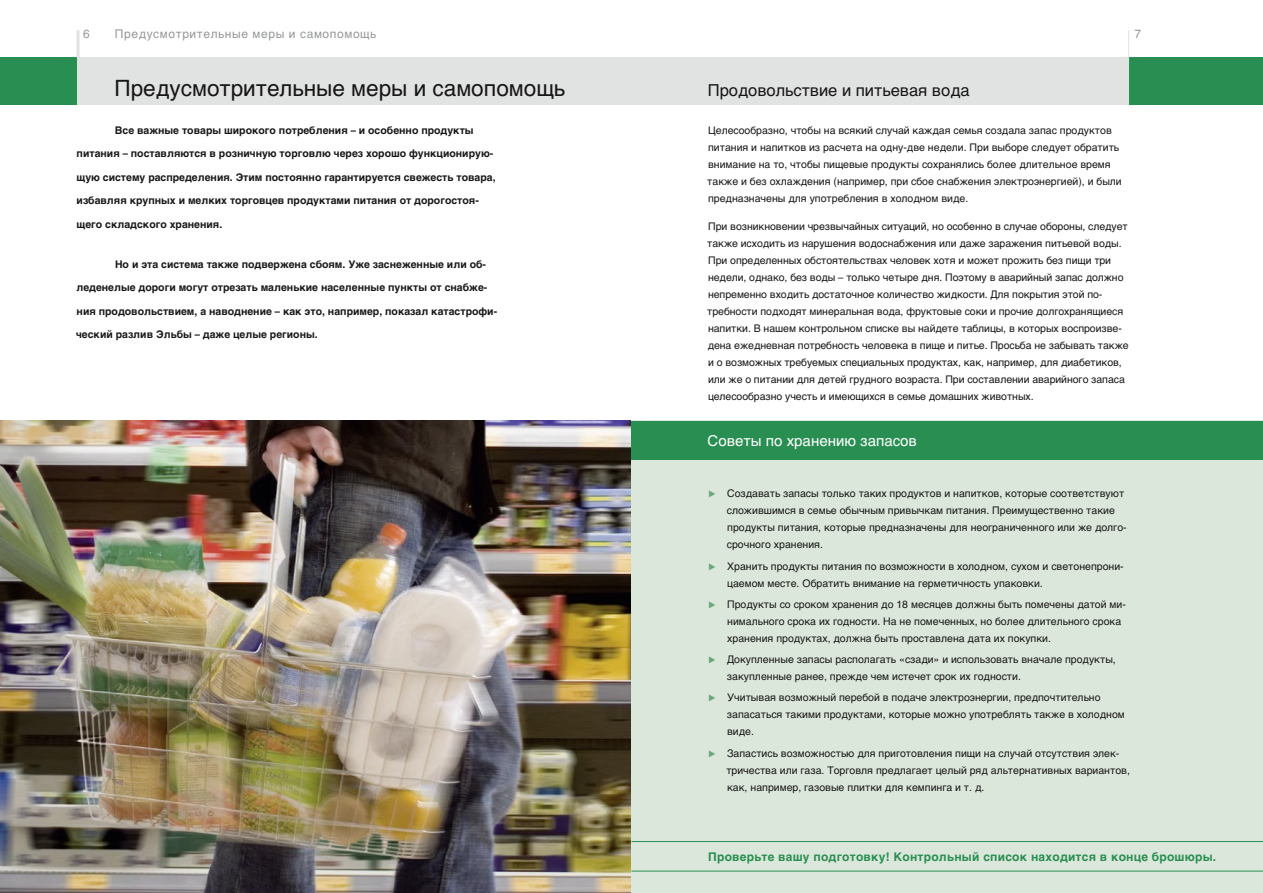
<style>
.page{position:relative;width:1263px;height:893px;background:#fff}
.page>*{position:absolute;margin:0;border:0;box-sizing:border-box;transform-origin:0 0}
.head_1_Einzug{font:22.5px "Kasak Upright";color:#181716}
.head_2{font:16.5px "Kasak Upright";color:#181716}
.Infobox_Headline{font:15px "Kasak Upright";color:#fff}
.Infobox_Schlagzeile{font:700 12px "Kasak";letter-spacing:.02em;color:#298e51}
.register_kennung{font:12px "Kasak Upright";letter-spacing:.05em;color:#969898}
.pagina{font:12px "Kasak Upright";color:#969898}
.GT_ohne_Einzug{font:10.5px/17px "Kasak Upright";letter-spacing:-.005em;color:#181716}
.Infobox_GT{font:10.5px/17px "Kasak Upright";color:#181716}
.Einstieg_1__Zeile{font:700 10.5px "Kasak";color:#181716}
</style>
<div class="page">
<div style="left:0;top:57px;width:77px;height:48px;background:#298e51"></div>
<div style="left:77px;top:57px;width:554px;height:48px;background:#e1e2e2"></div>
<div style="left:1129px;top:57px;width:134px;height:48px;background:#298e51"></div>
<div style="left:631px;top:57px;width:498px;height:48px;background:#e1e2e2"></div>
<img style="left:0;top:421px;width:631px;height:472px">
<div style="left:631px;top:421px;width:632px;height:472px;background:#dce7dc"></div>
<hr style="left:77px;top:30px;width:3px;height:27px;background:#e1e2e2">
<svg style="left:1128px;top:30px;width:1px;height:27px"></svg>
<div style="left:631px;top:421px;width:632px;height:38px;background:#298e51"></div>
<hr style="left:631px;top:841px;width:632px;height:1px;background:#298e51">
<hr style="left:631px;top:871px;width:632px;height:1px;background:#298e51">
<p class="pagina" style="left:83px;top:27px;width:8px">6</p>
<p class="register_kennung" style="left:115px;top:27px;width:263px">Предусмотрительные меры и самопомощь</p>
<p class="pagina" style="left:1134px;top:27px;width:8px">7</p>
<h1 class="head_1_Einzug" style="left:115px;top:75px;width:452px">Предусмотрительные меры и самопомощь</h1>
<p class="Einstieg_1__Zeile" style="left:115px;top:124px;width:360px">Все важные товары широкого потребления – и особенно продукты</p>
<p class="Einstieg_1__Zeile" style="left:77px;top:148px;width:418px">питания – поставляются в розничную торговлю через хорошо функционирую-</p>
<p class="Einstieg_1__Zeile" style="left:77px;top:171px;width:421px">щую систему распределения. Этим постоянно гарантируется свежесть товара,</p>
<p class="Einstieg_1__Zeile" style="left:77px;top:194px;width:404px">избавляя крупных и мелких торговцев продуктами питания от дорогостоя-</p>
<p class="Einstieg_1__Zeile" style="left:77px;top:218px;width:147px">щего складского хранения.</p>
<p class="Einstieg_1__Zeile" style="left:115px;top:258px;width:372px">Но и эта система также подвержена сбоям. Уже заснеженные или об-</p>
<p class="Einstieg_1__Zeile" style="left:76px;top:282px;width:412px">леденелые дороги могут отрезать маленькие населенные пункты от снабже-</p>
<p class="Einstieg_1__Zeile" style="left:77px;top:305px;width:422px">ния продовольствием, а наводнение – как это, например, показал катастрофи-</p>
<p class="Einstieg_1__Zeile" style="left:76px;top:328px;width:243px">ческий разлив Эльбы – даже целые регионы.</p>
<h2 class="head_2" style="left:708px;top:81px;width:263px">Продовольствие и питьевая вода</h2>
<p class="GT_ohne_Einzug" style="left:707px;top:122px;width:416px">Целесообразно, чтобы на всякий случай каждая семья создала запас продуктов питания и напитков из расчета на одну-две недели. При выборе следует обратить внимание на то, чтобы пищевые продукты сохранялись более длительное время также и без охлаждения (например, при сбое снабжения электроэнергией), и были предназначены для употребления в холодном виде.</p>
<p class="GT_ohne_Einzug" style="left:707px;top:218px;width:423px">При возникновении чрезвычайных ситуаций, но особенно в случае обороны, следует также исходить из нарушения водоснабжения или даже заражения питьевой воды.<br>При определенных обстоятельствах человек хотя и может прожить без пищи три недели, однако, без воды – только четыре дня. Поэтому в аварийный запас должно непременно входить достаточное количество жидкости. Для покрытия этой по&shy;требности подходят минеральная вода, фруктовые соки и прочие долгохранящиеся напитки. В нашем контрольном списке вы найдете таблицы, в которых воспроизве&shy;дена ежедневная потребность человека в пище и питье. Просьба не забывать также и о возможных требуемых специальных продуктах, как, например, для диабетиков, или же о питании для детей грудного возраста. При составлении аварийного запаса целесообразно учесть и имеющихся в семье домашних животных.</p>
<p class="Infobox_Headline" style="left:708px;top:432px;width:211px">Советы по хранению запасов</p>
<p class="Infobox_GT" style="left:727px;top:485px;width:401px">Создавать запасы только таких продуктов и напитков, которые соответствуют сложившимся в семье обычным привычкам питания. Преимущественно такие продукты питания, которые предназначены для неограниченного или же долго&shy;срочного хранения.</p>
<p class="Infobox_GT" style="left:727px;top:557px;width:398px">Хранить продукты питания по возможности в холодном, сухом и светонепрони&shy;цаемом месте. Обратить внимание на герметичность упаковки.</p>
<p class="Infobox_GT" style="left:727px;top:596px;width:400px">Продукты со сроком хранения до 18 месяцев должны быть помечены датой ми&shy;нимального срока их годности. На не помеченных, но более длительного срока хранения продуктах, должна быть проставлена дата их покупки.</p>
<p class="Infobox_GT" style="left:727px;top:651px;width:390px">Докупленные запасы располагать «сзади» и использовать вначале продукты, закупленные ранее, прежде чем истечет срок их годности.</p>
<p class="Infobox_GT" style="left:727px;top:689px;width:399px">Учитывая возможный перебой в подаче электроэнергии, предпочтительно запасаться такими продуктами, которые можно употреблять также в холодном виде.</p>
<p class="Infobox_GT" style="left:726px;top:744px;width:405px">Запастись возможностью для приготовления пищи на случай отсутствия элек&shy;тричества или газа. Торговля предлагает целый ряд альтернативных вариантов, как, например, газовые плитки для кемпинга и т. д.</p>
<p class="Infobox_Schlagzeile" style="left:708px;top:850px;width:509px">Проверьте вашу подготовку! Контрольный список находится в конце брошюры.</p>
</div>
